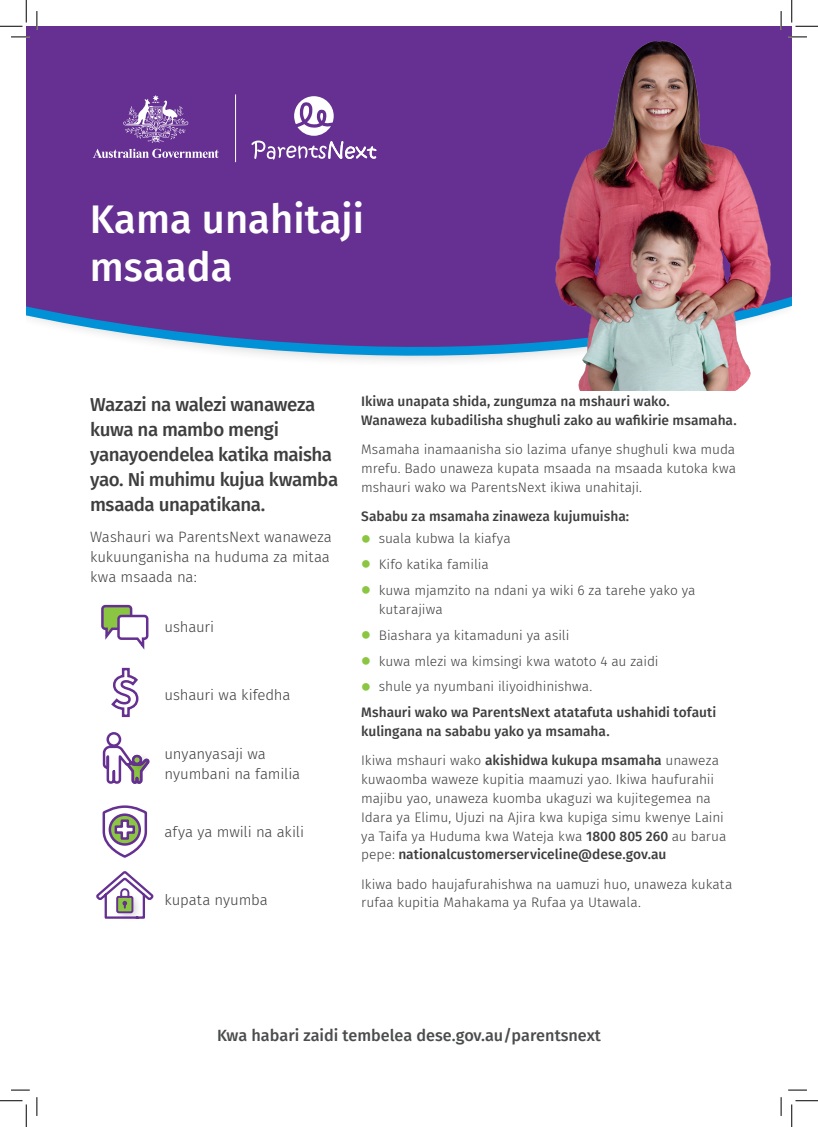
<style>
.page{position:relative;width:818px;height:1127px;background:#fff}
.page>*{position:absolute;margin:0;border:0;box-sizing:border-box;transform-origin:0 0}
.t1{font:500 40px/47.5px "Fira Sans";color:#fff}
.t2{font:500 18.75px/25px "Fira Sans";letter-spacing:-.025em;color:#3e3e3f}
.t3{font:500 16.25px "Fira Sans";color:#4b4c4d}
.t4{font:300 15px/20px "Fira Sans";letter-spacing:-.01em;color:#3e3e3f}
.t5{font:300 13.75px/18.8px "Fira Sans";letter-spacing:-.005em;color:#3e3e3f}
.t6{font:500 13.75px/18.8px "Fira Sans";color:#3e3e3f}
.s1{color:#8bc642}
.s2{font-weight:300}
.s3{font-weight:500}
</style>
<div class="page">
<svg style="left:26px;top:26px;width:766px;height:335px;background:#6a3d98"></svg>
<img style="left:541px;top:28px;width:242px;height:363px">
<svg style="left:251px;top:96px;width:125px;height:63px;background:#8358a6"></svg>
<hr style="left:235px;top:94px;width:1px;height:68px;background:#fff">
<svg style="left:93px;top:149px;width:126px;height:9px"></svg>
<svg style="left:123px;top:95px;width:65px;height:48px;background:#885fa9"></svg>
<svg style="left:102px;top:732px;width:48px;height:52px"></svg>
<svg style="left:101px;top:604px;width:48px;height:46px"></svg>
<svg style="left:111px;top:667px;width:28px;height:51px"></svg>
<svg style="left:102px;top:805px;width:46px;height:53px"></svg>
<svg style="left:96px;top:871px;width:58px;height:48px"></svg>
<svg style="left:11px;top:36px;width:19px;height:2px"></svg>
<svg style="left:788px;top:36px;width:19px;height:2px"></svg>
<svg style="left:11px;top:1089px;width:19px;height:1px"></svg>
<svg style="left:788px;top:1089px;width:19px;height:1px"></svg>
<svg style="left:36px;top:11px;width:2px;height:19px"></svg>
<svg style="left:36px;top:1097px;width:2px;height:18px"></svg>
<svg style="left:780px;top:11px;width:2px;height:19px"></svg>
<svg style="left:780px;top:1097px;width:2px;height:18px"></svg>
<svg style="left:0;top:0;width:27px;height:27px"></svg>
<svg style="left:0;top:1100px;width:27px;height:26px"></svg>
<svg style="left:791px;top:0;width:27px;height:27px"></svg>
<svg style="left:791px;top:1100px;width:27px;height:26px"></svg>
<h1 class="t1" style="left:90px;top:193px;width:276px">Kama unahitaji msaada</h1>
<h2 class="t2" style="left:90px;top:391px;width:250px">Wazazi na walezi wanaweza kuwa na mambo mengi yanayoendelea katika maisha yao. Ni muhimu kujua kwamba msaada unapatikana.</h2>
<p class="t4" style="left:90px;top:526px;width:243px">Washauri wa ParentsNext wanaweza kukuunganisha na huduma za mitaa kwa msaada na:</p>
<p class="t4" style="left:165px;top:616px;width:51px">ushauri</p>
<p class="t4" style="left:165px;top:685px;width:127px">ushauri wa kifedha</p>
<p class="t4" style="left:165px;top:743px;width:137px">unyanyasaji wa nyumbani na familia</p>
<p class="t4" style="left:165px;top:821px;width:141px">afya ya mwili na akili</p>
<p class="t4" style="left:165px;top:889px;width:105px">kupata nyumba</p>
<p class="t6" style="left:361px;top:391px;width:377px">Ikiwa unapata shida, zungumza na mshauri wako.<br>Wanaweza kubadilisha shughuli zako au wafikirie msamaha.</p>
<p class="t5" style="left:361px;top:440px;width:377px;text-align:justify">Msamaha inamaanisha sio lazima ufanye shughuli kwa muda mrefu. Bado unaweza kupata msaada na msaada kutoka kwa mshauri wako wa ParentsNext ikiwa unahitaji.</p>
<p class="t6" style="left:361px;top:506px;width:270px">Sababu za msamaha zinaweza kujumuisha:</p>
<p class="t5" style="left:361px;top:529px;width:151px"><span class="s1">•</span> suala kubwa la kiafya</p>
<p class="t5" style="left:361px;top:555px;width:129px"><span class="s1">•</span> Kifo katika familia</p>
<p class="t5" style="left:379px;top:580px;width:318px;text-indent:-18px"><span class="s1">•</span> kuwa mjamzito na ndani ya wiki 6 za tarehe yako ya kutarajiwa</p>
<p class="t5" style="left:361px;top:625px;width:210px"><span class="s1">•</span> Biashara ya kitamaduni ya asili</p>
<p class="t5" style="left:361px;top:651px;width:299px"><span class="s1">•</span> kuwa mlezi wa kimsingi kwa watoto 4 au zaidi</p>
<p class="t6" style="left:361px;top:672px;width:357px;line-height:25.9px"><span class="s1">•</span> <span class="s2">shule ya nyumbani iliyoidhinishwa.<br></span>Mshauri wako wa ParentsNext atatafuta ushahidi tofauti</p>
<p class="t6" style="left:361px;top:715px;width:359px;line-height:29.4px">kulingana na sababu yako ya msamaha.<br><span class="s2">Ikiwa mshauri wako</span> akishidwa kukupa msamaha <span class="s2">unaweza</span></p>
<p class="t5" style="left:361px;top:769px;width:367px">kuwaomba waweze kupitia maamuzi yao. Ikiwa haufurahii majibu yao, unaweza kuomba ukaguzi wa kujitegemea na Idara ya Elimu, Ujuzi na Ajira kwa kupiga simu kwenye Laini ya Taifa ya Huduma kwa Wateja kwa <span class="s3">1800 805 260</span> au barua pepe: <span class="s3">nationalcustomerserviceline@dese.gov.au</span></p>
<p class="t5" style="left:361px;top:874px;width:373px">Ikiwa bado haujafurahishwa na uamuzi huo, unaweza kukata rufaa kupitia Mahakama ya Rufaa ya Utawala.</p>
<p class="t3" style="left:217px;top:1022px;width:385px">Kwa habari zaidi tembelea dese.gov.au/parentsnext</p>
</div>
